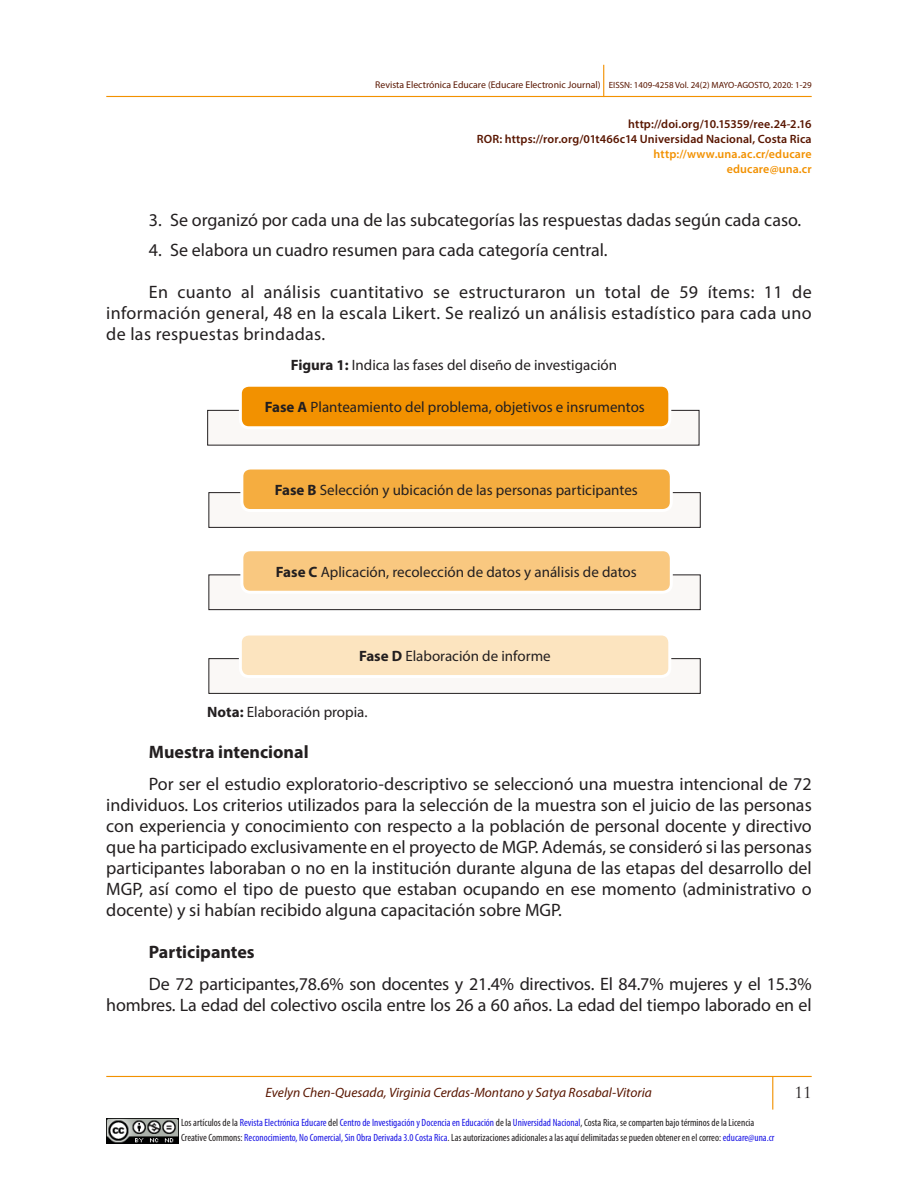
<style>
.page{position:relative;width:918px;height:1188px;background:#fff}
.page>*{position:absolute;margin:0;border:0;box-sizing:border-box;transform-origin:0 0}
.TEXTO{font:18px/21px "Myriad Pro";color:#231f20;text-align:justify}
.SUBTITULO_2{font:700 18px "Myriad Pro";color:#231f20}
.t1{font:15px "Myriad Pro";color:#231f20}
.t2{font:15px "Trajan Pro";color:#231f20}
.t3{font:italic 13.5px "Myriad Pro";color:#591600}
.t4{font:600 12px/15px "Myriad Pro";letter-spacing:.01em;color:#591600;text-align:right}
.t5{font:600 12px/15px "Myriad Pro";letter-spacing:.01em;color:#f29100;text-align:right}
.t6{font:condensed 10.5px/15px "Myriad Pro";color:#231f20}
.t7{font:9.75px "Myriad Pro";color:#591600}
.s1{font-size:9px}
.s2{font-weight:700}
.s3{color:#1a15e5}
</style>
<div class="page">
<hr style="left:106px;top:1076px;width:706px;height:1px;background:#f29100">
<hr style="left:772px;top:1077px;width:1px;height:33px;background:#f29100">
<img style="left:106px;top:1118px;width:73px;height:26px">
<hr style="left:106px;top:96px;width:706px;height:1px;background:#f29100">
<hr style="left:603px;top:65px;width:1px;height:32px;background:#f29100">
<div style="left:208px;top:410px;width:491px;height:35px;background:#faf8f6"></div>
<div style="left:209px;top:493px;width:491px;height:34px;background:#faf8f6"></div>
<div style="left:208px;top:492px;width:493px;height:36px;border:1px solid #231f20"></div>
<div style="left:209px;top:575px;width:491px;height:35px;background:#faf8f6"></div>
<div style="left:208px;top:574px;width:493px;height:36px;border:1px solid #231f20"></div>
<div style="left:209px;top:659px;width:491px;height:34px;background:#faf8f6"></div>
<div style="left:208px;top:658px;width:493px;height:36px;border:1px solid #231f20"></div>
<div style="left:240px;top:385px;width:430px;height:43px;background:#f29100;border-radius:9px"></div>
<div style="left:239px;top:384px;width:432px;height:45px;border:3px solid #fff;border-radius:9px"></div>
<div style="left:242px;top:468px;width:429px;height:43px;background:#f5ad40;border-radius:9px"></div>
<div style="left:240px;top:467px;width:433px;height:45px;border:3px solid #fff;border-radius:9px"></div>
<div style="left:242px;top:550px;width:429px;height:42px;background:#f9c880;border-radius:9px"></div>
<div style="left:240px;top:548px;width:433px;height:46px;border:3px solid #fff;border-radius:9px"></div>
<div style="left:240px;top:634px;width:430px;height:43px;background:#fce4bf;border-radius:9px"></div>
<div style="left:239px;top:633px;width:432px;height:45px;border:3px solid #fff;border-radius:9px"></div>
<p class="t7" style="left:375px;top:78px;width:438px">Revista Electrónica Educare (Educare Electronic Journal) <span class="s1">EISSN: 1409-4258 Vol. 24(2) MAYO-AGOSTO, 2020: 1-29</span></p>
<p class="t4" style="left:477px;top:116px;width:336px">http://doi.org/10.15359/ree.24-2.16<br>ROR: https://ror.org/01t466c14 Universidad Nacional, Costa Rica</p>
<p class="t5" style="left:654px;top:146px;width:160px">http://www.una.ac.cr/educare educare@una.cr</p>
<p class="TEXTO" style="left:149px;top:209px;width:654px">3. Se organizó por cada una de las subcategorías las respuestas dadas según cada caso.</p>
<p class="TEXTO" style="left:149px;top:239px;width:460px">4. Se elabora un cuadro resumen para cada categoría central.</p>
<p class="TEXTO" style="left:106px;top:281px;width:707px;text-indent:43px">En cuanto al análisis cuantitativo se estructuraron un total de 59 ítems: 11 de información general, 48 en la escala Likert. Se realizó un análisis estadístico para cada uno de las respuestas brindadas.</p>
<p class="t1" style="left:291px;top:356px;width:328px"><span class="s2">Figura 1:</span> Indica las fases del diseño de investigación</p>
<p class="t1" style="left:265px;top:398px;width:382px"><span class="s2">Fase A</span> Planteamiento del problema, objetivos e insrumentos</p>
<p class="t1" style="left:275px;top:481px;width:365px"><span class="s2">Fase B</span> Selección y ubicación de las personas participantes</p>
<p class="t1" style="left:276px;top:562px;width:362px"><span class="s2">Fase C</span> Aplicación, recolección de datos y análisis de datos</p>
<p class="t1" style="left:359px;top:647px;width:193px"><span class="s2">Fase D</span> Elaboración de informe</p>
<p class="t1" style="left:207px;top:703px;width:162px"><span class="s2">Nota:</span> Elaboración propia.</p>
<h3 class="SUBTITULO_2" style="left:149px;top:740px;width:161px">Muestra intencional</h3>
<p class="TEXTO" style="left:106px;top:773px;width:707px;text-indent:43px">Por ser el estudio exploratorio-descriptivo se seleccionó una muestra intencional de 72 individuos. Los criterios utilizados para la selección de la muestra son el juicio de las personas con experiencia y conocimiento con respecto a la población de personal docente y directivo que ha participado exclusivamente en el proyecto de MGP. Además, se consideró si las personas participantes laboraban o no en la institución durante alguna de las etapas del desarrollo del MGP, así como el tipo de puesto que estaban ocupando en ese momento (administrativo o docente) y si habían recibido alguna capacitación sobre MGP.</p>
<h3 class="SUBTITULO_2" style="left:149px;top:940px;width:107px">Participantes</h3>
<p class="TEXTO" style="left:106px;top:973px;width:707px;text-align:right">De 72 participantes,78.6% son docentes y 21.4% directivos. El 84.7% mujeres y el 15.3% hombres. La edad del colectivo oscila entre los 26 a 60 años. La edad del tiempo laborado en el</p>
<p class="t3" style="left:266px;top:1084px;width:388px">Evelyn Chen-Quesada, Virginia Cerdas-Montano y Satya Rosabal-Vitoria</p>
<p class="t2" style="left:795px;top:1083px;width:19px">11</p>
<p class="t6" style="left:181px;top:1115px;width:595px">Los artículos de la <span class="s3">Revista Electrónica Educare</span> del <span class="s3">Centro de Investigación y Docencia en Educación</span> de la <span class="s3">Universidad Nacional</span>, Costa Rica, se comparten bajo términos de la Licencia<br>Creative Commons: <span class="s3">Reconocimiento, No Comercial, Sin Obra Derivada 3.0 Costa Rica</span>. Las autorizaciones adicionales a las aquí delimitadas se pueden obtener en el correo: <span class="s3">educare@una.cr</span></p>
</div>
